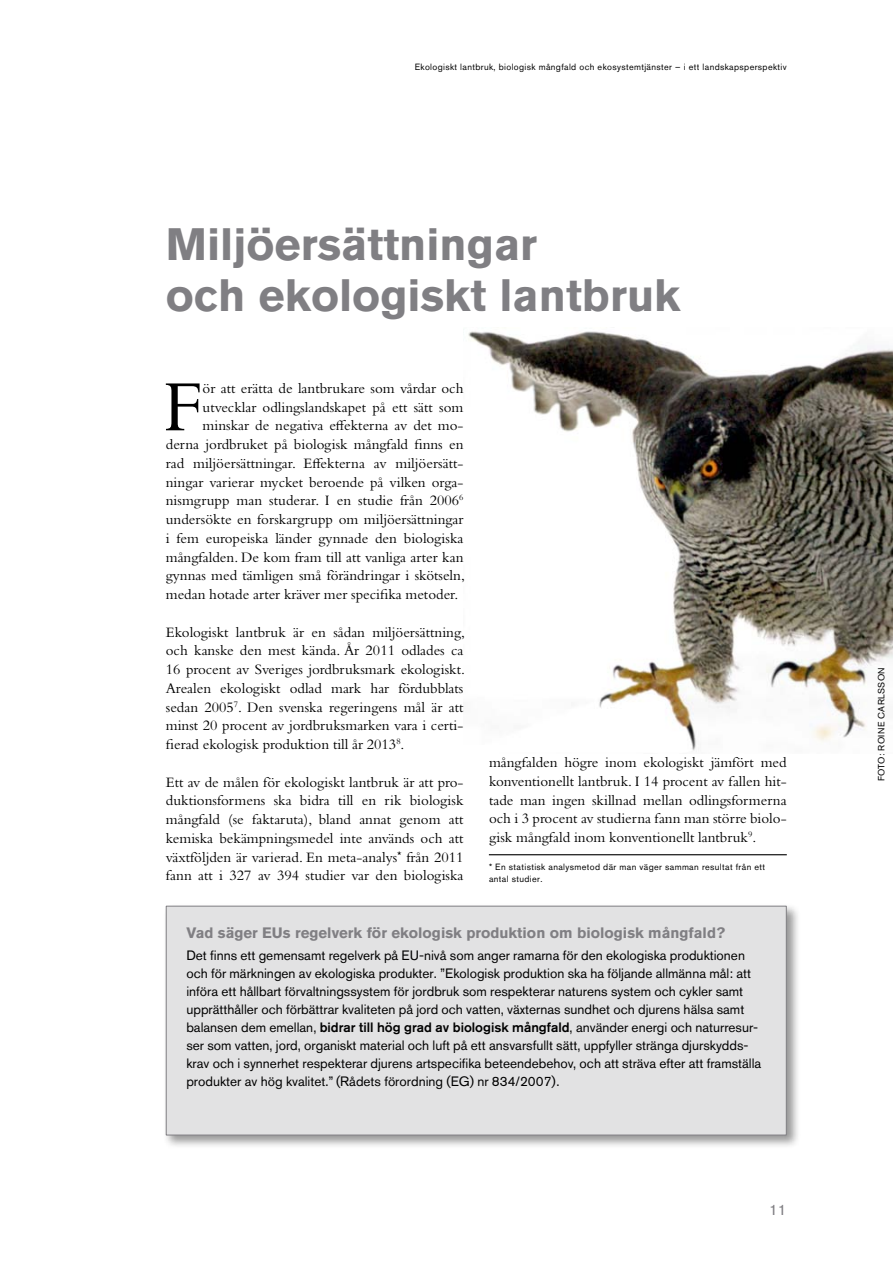
<style>
.page{position:relative;width:893px;height:1263px;background:#fff}
.page>*{position:absolute;margin:0;border:0;box-sizing:border-box;transform-origin:0 0}
.t1{font:75.3px "Bembo Std";color:#000}
.t2{font:700 45px/51px "Akzidenz Grotesk BQ";color:#807f83}
.t3{font:15px/18.8px "Bembo Std";color:#000;text-align:justify}
.t4{font:700 15px "Akzidenz Grotesk BQ";color:#807f83}
.t5{font:15px "Akzidenz Grotesk BQ";color:#807f83}
.t6{font:13.5px/18px "Akzidenz Grotesk BQ";color:#000}
.t7{font:9px/12px "Akzidenz Grotesk BQ";letter-spacing:.04em;color:#000}
.s1{font-weight:500}
</style>
<div class="page">
<img style="left:468px;top:331px;width:425px;height:420px">
<div style="left:163px;top:903px;width:637px;height:246px;background:#000;opacity:.41"></div>
<div style="left:166px;top:906px;width:621px;height:229px;background:#e2e2e3;border:1px solid #807f83"></div>
<hr style="left:489px;top:854px;width:298px;height:1px;background:#000">
<p class="t7" style="left:415px;top:61px;width:373px">Ekologiskt lantbruk, biologisk mångfald och ekosystemtjänster – i ett landskapsperspektiv</p>
<h2 class="t2" style="left:166px;top:219px;width:516px">Miljöersättningar<br>och ekologiskt lantbruk</h2>
<h1 class="t1" style="left:163px;top:363px;width:41px">F</h1>
<p class="t3" style="left:203px;top:378px;width:262px">ör att erätta de lantbrukare som vårdar och</p>
<p class="t3" style="left:203px;top:397px;width:262px">utvecklar odlingslandskapet på ett sätt som</p>
<p class="t3" style="left:203px;top:416px;width:262px">minskar de negativa effekterna av det mo-</p>
<p class="t3" style="left:166px;top:435px;width:299px">derna jordbruket på biologisk mångfald finns en</p>
<p class="t3" style="left:166px;top:453px;width:299px">rad miljöersättningar. Effekterna av miljöersätt-</p>
<p class="t3" style="left:166px;top:472px;width:299px">ningar varierar mycket beroende på vilken orga-</p>
<p class="t3" style="left:166px;top:491px;width:299px">nismgrupp man studerar. I en studie från 2006<sup>6</sup></p>
<p class="t3" style="left:166px;top:510px;width:299px">undersökte en forskargrupp om miljöersättningar</p>
<p class="t3" style="left:166px;top:528px;width:299px">i fem europeiska länder gynnade den biologiska</p>
<p class="t3" style="left:166px;top:547px;width:299px">mångfalden. De kom fram till att vanliga arter kan</p>
<p class="t3" style="left:166px;top:566px;width:301px">gynnas med tämligen små förändringar i skötseln,</p>
<p class="t3" style="left:166px;top:585px;width:294px">medan hotade arter kräver mer specifika metoder.</p>
<p class="t3" style="left:166px;top:622px;width:301px">Ekologiskt lantbruk är en sådan miljöersättning, och kanske den mest kända. År 2011 odlades ca 16 procent av Sveriges jordbruksmark ekologiskt.<br>Arealen ekologiskt odlad mark har fördubblats sedan 2005<sup>7</sup>. Den svenska regeringens mål är att minst 20 procent av jordbruksmarken vara i certi&shy;fierad ekologisk produktion till år 2013<sup>8</sup>.</p>
<p class="t3" style="left:166px;top:772px;width:299px">Ett av de målen för ekologiskt lantbruk är att pro&shy;duktionsformens ska bidra till en rik biologisk mångfald (se faktaruta), bland annat genom att kemiska bekämpningsmedel inte används och att växtföljden är varierad. En meta-analys<sup>*</sup> från 2011 fann att i 327 av 394 studier var den biologiska</p>
<p class="t3" style="left:489px;top:753px;width:299px">mångfalden högre inom ekologiskt jämfört med konventionellt lantbruk. I 14 procent av fallen hit&shy;tade man ingen skillnad mellan odlingsformerna och i 3 procent av studierna fann man större biolo&shy;gisk mångfald inom konventionellt lantbruk<sup>9</sup>.</p>
<p class="t7" style="left:489px;top:861px;width:278px">* En statistisk analysmetod där man väger samman resultat från ett antal studier.</p>
<p class="t4" style="left:186px;top:924px;width:540px">Vad säger EUs regelverk för ekologisk produktion om biologisk mångfald?</p>
<p class="t6" style="left:186px;top:946px;width:576px">Det finns ett gemensamt regelverk på EU-nivå som anger ramarna för den ekologiska produktionen och för märkningen av ekologiska produkter. ”Ekologisk produktion ska ha följande allmänna mål: att införa ett hållbart förvaltningssystem för jordbruk som respekterar naturens system och cykler samt upprätthåller och förbättrar kvaliteten på jord och vatten, växternas sundhet och djurens hälsa samt balansen dem emellan, <span class="s1">bidrar till hög grad av biologisk mångfald</span>, använder energi och naturresur&shy;ser som vatten, jord, organiskt material och luft på ett ansvarsfullt sätt, uppfyller stränga djurskydds&shy;krav och i synnerhet respekterar djurens artspecifika beteendebehov, och att sträva efter att framställa produkter av hög kvalitet.” (Rådets förordning (EG) nr 834/2007).</p>
<p class="t5" style="left:769px;top:1201px;width:19px">11</p>
<p class="t7" style="left:875px;top:781px;width:115px;rotate:-90deg">Foto: Roine Carlsson</p>
</div>
